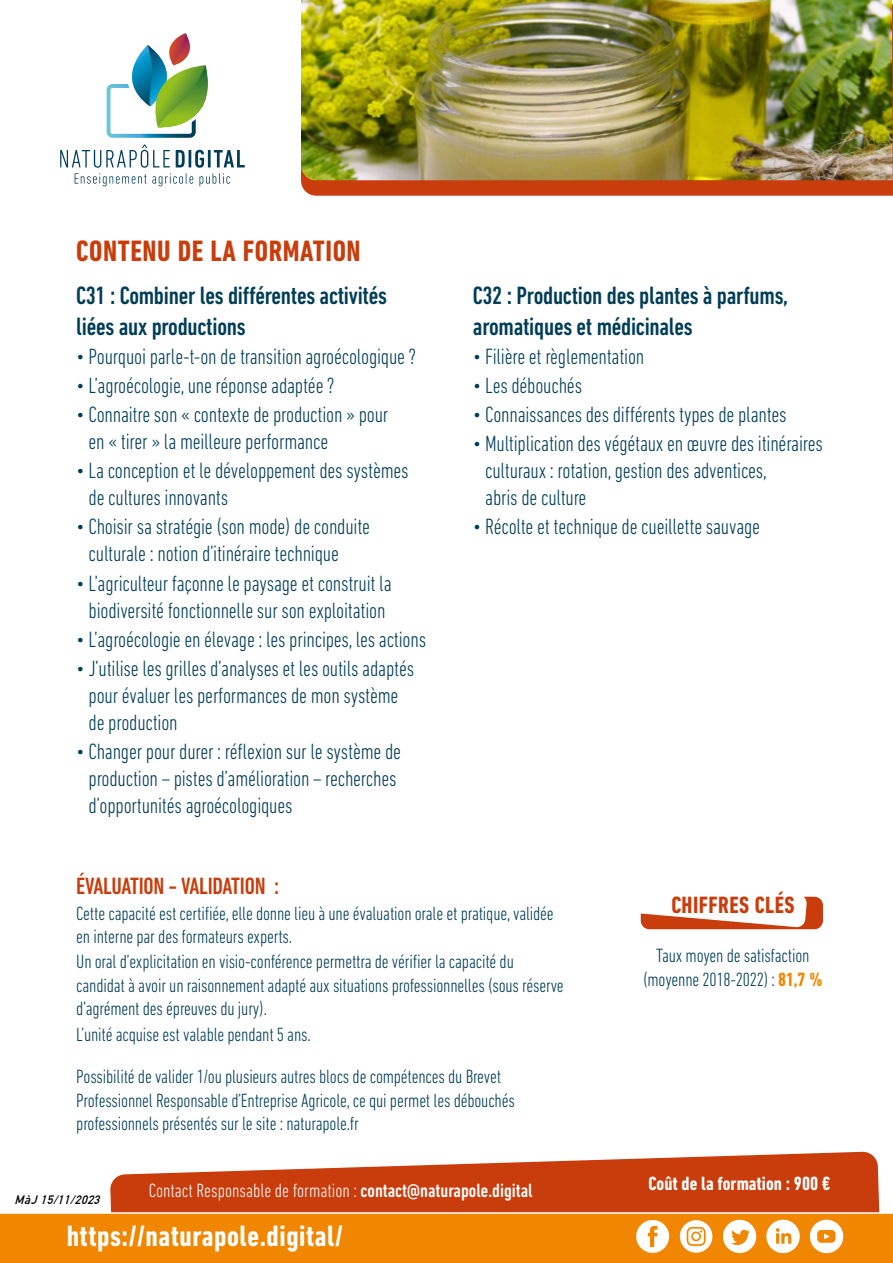
<style>
.page{position:relative;width:893px;height:1263px;background:#fff}
.page>*{position:absolute;margin:0;border:0;box-sizing:border-box;transform-origin:0 0}
.t1{font:700 condensed 30px "DIN Next LT Pro";letter-spacing:.02em;color:#fff}
.t2{font:700 condensed 30px "DIN Next LT Pro";letter-spacing:.02em;color:#c93c0b}
.t3{font:500 condensed 25.5px/30.6px "DIN Next LT Pro";letter-spacing:-.01em;color:#003d57}
.t4{font:500 condensed 24px "DIN Next LT Pro";letter-spacing:-.01em;color:#c93c0b}
.t5{font:700 condensed 24px "DIN Next LT Pro";letter-spacing:.02em;color:#c93c0b}
.t6{font:300 condensed 22.5px/27px "DIN Next LT Pro";letter-spacing:-.01em;color:#003d57}
.t7{font:300 condensed 19.5px/23.4px "DIN Next LT Pro";letter-spacing:-.01em;color:#003d57}
.t8{font:300 condensed 19.5px "DIN Next LT Pro";color:#fff}
.t9{font:700 condensed 19.5px "DIN Next LT Pro";color:#fff}
.t10{font:italic 700 12px "DIN Alternate";color:#000}
.s1{font-weight:500}
.s2{font-weight:700;color:#f18700}
</style>
<div class="page">
<svg style="left:110px;top:1151px;width:770px;height:61px;fill:#c93c0b"></svg>
<div style="left:0;top:1212px;width:893px;height:51px;background:#f18700"></div>
<svg style="left:301px;top:180px;width:592px;height:16px;background:#c94212"></svg>
<div style="left:641px;top:897px;width:182px;height:32px;background:#c93c0b;border-radius:9px"></div>
<svg style="left:640px;top:896px;width:167px;height:31px"></svg>
<svg style="left:60px;top:144px;width:185px;height:42px"></svg>
<svg style="left:107px;top:33px;width:101px;height:105px"></svg>
<img style="left:301px;top:0;width:592px;height:180px">
<svg style="left:636px;top:1220px;width:33px;height:33px"></svg>
<svg style="left:680px;top:1220px;width:32px;height:33px"></svg>
<svg style="left:723px;top:1220px;width:33px;height:33px"></svg>
<svg style="left:810px;top:1220px;width:33px;height:33px"></svg>
<svg style="left:766px;top:1220px;width:34px;height:33px"></svg>
<h1 class="t2" style="left:76px;top:233px;width:286px">CONTENU DE LA FORMATION</h1>
<p class="t3" style="left:76px;top:280px;width:312px">C31 : Combiner les différentes activités liées aux productions</p>
<p class="t6" style="left:76px;top:343px;width:341px">• Pourquoi parle-t-on de transition agroécologique ?</p>
<p class="t6" style="left:76px;top:372px;width:260px">• L’agroécologie, une réponse adaptée ?</p>
<p class="t6" style="left:89px;top:401px;width:301px;text-indent:-12px">• Connaitre son « contexte de production » pour en « tirer » la meilleure performance</p>
<p class="t6" style="left:89px;top:457px;width:321px;text-indent:-12px">• La conception et le développement des systèmes de cultures innovants</p>
<p class="t6" style="left:89px;top:513px;width:283px;text-indent:-12px">• Choisir sa stratégie (son mode) de conduite culturale : notion d’itinéraire technique</p>
<p class="t6" style="left:76px;top:569px;width:317px;text-align:center">• L’agriculteur façonne le paysage et construit la biodiversité fonctionnelle sur son exploitation</p>
<p class="t6" style="left:76px;top:625px;width:351px">• L’agroécologie en élevage : les principes, les actions</p>
<p class="t6" style="left:89px;top:654px;width:327px;text-indent:-12px">• J’utilise les grilles d’analyses et les outils adaptés pour évaluer les performances de mon système de production</p>
<p class="t6" style="left:89px;top:738px;width:314px;text-indent:-12px">• Changer pour durer : réflexion sur le système de production – pistes d’amélioration – recherches d’opportunités agroécologiques</p>
<p class="t3" style="left:473px;top:280px;width:317px">C32 : Production des plantes à parfums, aromatiques et médicinales</p>
<p class="t6" style="left:473px;top:343px;width:173px">• Filière et règlementation</p>
<p class="t6" style="left:473px;top:372px;width:111px">• Les débouchés</p>
<p class="t6" style="left:473px;top:401px;width:315px">• Connaissances des différents types de plantes</p>
<p class="t6" style="left:485px;top:430px;width:339px;text-indent:-12px">• Multiplication des végétaux en œuvre des itinéraires culturaux : rotation, gestion des adventices,<br>abris de culture</p>
<p class="t6" style="left:473px;top:513px;width:289px">• Récolte et technique de cueillette sauvage</p>
<p class="t4" style="left:76px;top:872px;width:204px">ÉVALUATION - VALIDATION :</p>
<p class="t7" style="left:76px;top:901px;width:479px">Cette capacité est certifiée, elle donne lieu à une évaluation orale et pratique, validée en interne par des formateurs experts.</p>
<p class="t7" style="left:76px;top:950px;width:489px">Un oral d’explicitation en visio-conférence permettra de vérifier la capacité du candidat à avoir un raisonnement adapté aux situations professionnelles (sous réserve d’agrément des épreuves du jury).</p>
<p class="t7" style="left:76px;top:1013px;width:426px;line-height:42.6px">L’unité acquise est valable pendant 5 ans.<br>Possibilité de valider 1/ou plusieurs autres blocs de compétences du Brevet</p>
<p class="t7" style="left:76px;top:1088px;width:440px">Professionnel Responsable d’Entreprise Agricole, ce qui permet les débouchés professionnels présentés sur le site : naturapole.fr</p>
<p class="t8" style="left:149px;top:1179px;width:386px">Contact Responsable de formation : <span class="s1">contact@naturapole.digital</span></p>
<h1 class="t1" style="left:67px;top:1219px;width:278px">https://naturapole.digital/</h1>
<p class="t10" style="left:15px;top:1191px;width:91px">MàJ15/11/2023</p>
<p class="t5" style="left:671px;top:892px;width:125px">CHIFFRES CLÉS</p>
<p class="t7" style="left:643px;top:944px;width:181px;text-align:center">Taux moyen de satisfaction (moyenne 2018-2022) : <span class="s2">81,7 %</span></p>
<p class="t9" style="left:648px;top:1172px;width:183px">Coût de la formation : 900 €</p>
</div>
